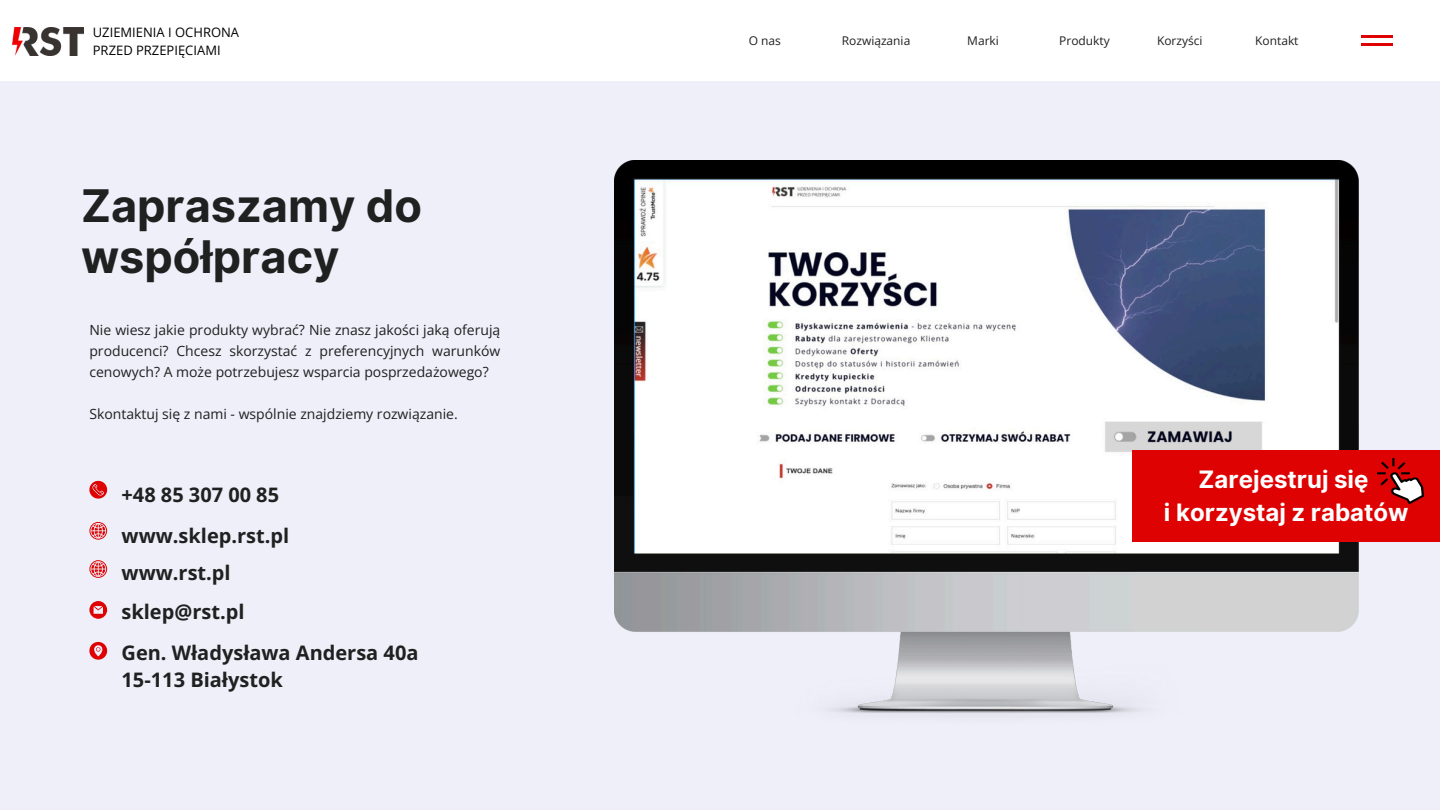
<style>
.page{position:relative;width:1440px;height:810px;background:#eeeff8}
.page>*{position:absolute;margin:0;border:0;box-sizing:border-box;transform-origin:0 0}
.t1{font:700 45px/50.2px "Inter";color:#1f2020}
.t2{font:700 24px/33px "Inter";color:#fff;text-align:center}
.t3{font:700 20px/27.8px "Open Sans";color:#1f2020}
.t4{font:14px/21px "Open Sans";color:#1f2020;text-align:justify}
.t5{font:13px/18px "Open Sans";color:#000}
.t6{font:12px "Open Sans";color:#1f2020}
</style>
<div class="page">
<img style="left:615px;top:160px;width:744px;height:554px">
<svg style="left:89px;top:481px;width:18px;height:18px"></svg>
<svg style="left:89px;top:522px;width:18px;height:18px"></svg>
<svg style="left:89px;top:601px;width:18px;height:18px"></svg>
<svg style="left:89px;top:642px;width:18px;height:18px"></svg>
<div style="left:0;top:0;width:1440px;height:81px;background:#fff"></div>
<hr style="left:1362px;top:36px;width:31px;height:2px;background:#df0202">
<hr style="left:1362px;top:43px;width:31px;height:2px;background:#df0202">
<img style="left:13px;top:28px;width:70px;height:28px">
<div style="left:1133px;top:451px;width:307px;height:91px;background:#df0202"></div>
<img style="left:1377px;top:458px;width:46px;height:46px">
<svg style="left:89px;top:560px;width:18px;height:18px"></svg>
<p class="t5" style="left:93px;top:23px;width:148px">UZIEMIENIA I OCHRONA<br>PRZED PRZEPIĘCIAMI</p>
<p class="t1" style="left:81px;top:181px;width:343px">Zapraszamy do współpracy</p>
<p class="t4" style="left:89px;top:319px;width:412px">Nie wiesz jakie produkty wybrać? Nie znasz jakości jaką oferują producenci? Chcesz skorzystać z preferencyjnych warunków cenowych? A może potrzebujesz wsparcia posprzedażowego?</p>
<h1 class="t4" style="left:89px;top:403px;width:370px">Skontaktuj się z nami - wspólnie znajdziemy rozwiązanie.</h1>
<h5 class="t3" style="left:122px;top:480px;width:159px">+48 85 307 00 85</h5>
<h5 class="t3" style="left:122px;top:521px;width:169px">www.sklep.rst.pl</h5>
<h3 class="t3" style="left:122px;top:558px;width:111px">www.rst.pl</h3>
<p class="t3" style="left:122px;top:598px;width:124px">sklep@rst.pl</p>
<p class="t3" style="left:122px;top:638px;width:298px">Gen. Władysława Andersa 40a<br>15-113 Białystok</p>
<h3 class="t6" style="left:749px;top:32px;width:34px">O nas</h3>
<p class="t6" style="left:842px;top:32px;width:70px">Rozwiązania</p>
<h3 class="t6" style="left:967px;top:32px;width:33px">Marki</h3>
<p class="t6" style="left:1059px;top:32px;width:52px">Produkty</p>
<h3 class="t6" style="left:1157px;top:32px;width:47px">Korzyści</h3>
<p class="t6" style="left:1255px;top:32px;width:45px">Kontakt</p>
<p class="t2" style="left:1164px;top:463px;width:246px">Zarejestruj się<br>i korzystaj z rabatów</p>
</div>
